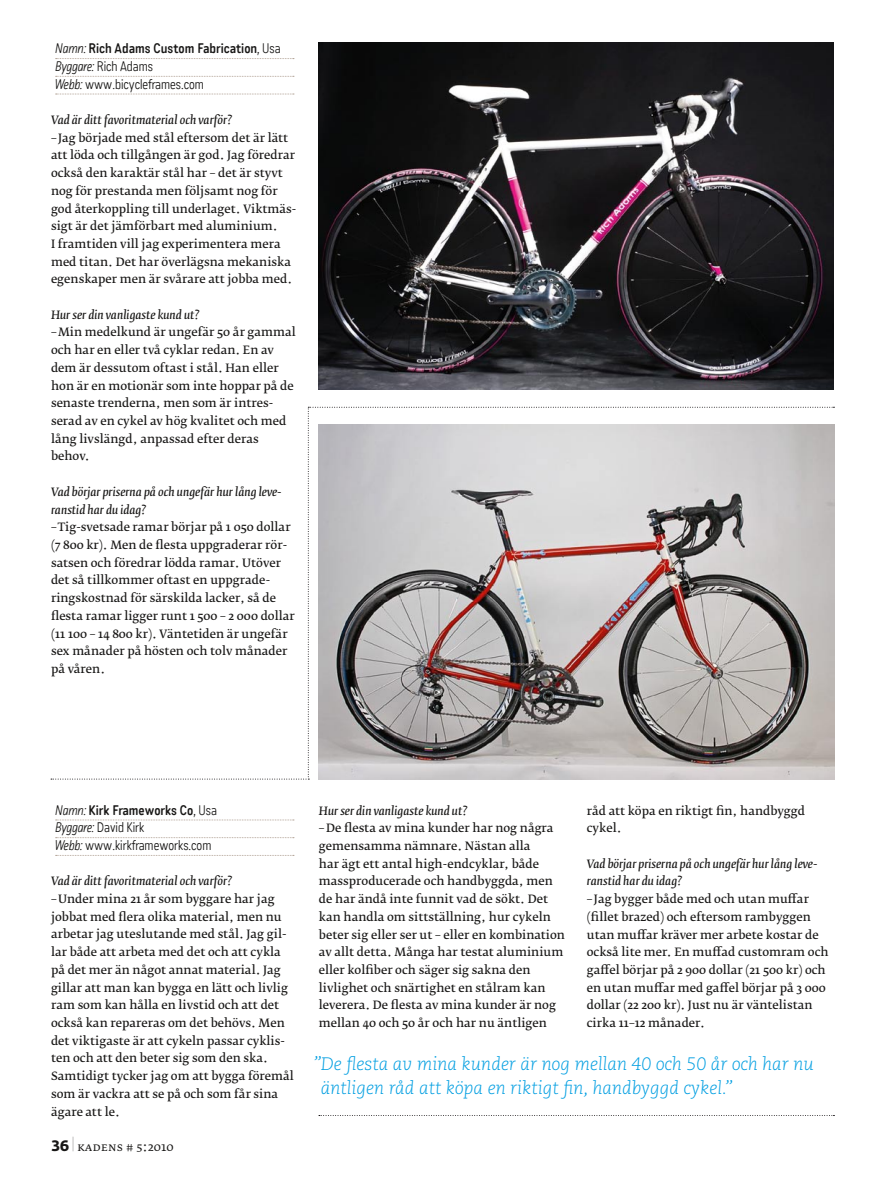
<style>
.page{position:relative;width:893px;height:1191px;background:#fff}
.page>*{position:absolute;margin:0;border:0;box-sizing:border-box;transform-origin:0 0}
.t1{font:italic 300 18px/24px "Caecilia LT Std";color:#009ee1}
.t2{font:300 13.5px/17.7px "Katarine";color:#181716}
.t3{font:12px "Fedra Serif B Std";color:#181716}
.t4{font:600 11.4px/17.7px "Fedra Serif B Std";color:#181716}
.t5{font:italic 600 11.4px/17.7px "Fedra Serif B Std";color:#181716}
.s1{font-style:italic}
.s2{font-style:inherit}
.s3{font-family:"Fedra Sans Std";font-weight:700;font-size:15px}
</style>
<div class="page">
<img style="left:319px;top:43px;width:514px;height:346px">
<svg style="left:56px;top:58px;width:238px;height:1px"></svg>
<svg style="left:56px;top:76px;width:238px;height:1px"></svg>
<svg style="left:56px;top:94px;width:238px;height:1px"></svg>
<svg style="left:56px;top:819px;width:238px;height:1px"></svg>
<svg style="left:56px;top:837px;width:238px;height:1px"></svg>
<svg style="left:56px;top:855px;width:238px;height:1px"></svg>
<svg style="left:51px;top:407px;width:783px;height:372px"></svg>
<svg style="left:319px;top:1115px;width:515px;height:1px"></svg>
<p class="t2" style="left:55px;top:40px;width:227px"><span class="s1">Namn:</span> <span class="s2">Rich Adams Custom Fabrication</span>, Usa<br><span class="s1">Byggare:</span> Rich Adams<br><span class="s1">Webb:</span> www.bicycleframes.com</p>
<p class="t5" style="left:51px;top:111px;width:183px">Vad är ditt favoritmaterial och varför?</p>
<p class="t4" style="left:51px;top:129px;width:247px">– Jag började med stål eftersom det är lätt att löda och tillgången är god. Jag föredrar också den karaktär stål har – det är styvt nog för prestanda men följsamt nog för god återkoppling till underlaget. Viktmäs&shy;sigt är det jämförbart med aluminium.<br>I framtiden vill jag experimentera mera med titan. Det har överlägsna mekaniska egenskaper men är svårare att jobba med.</p>
<p class="t5" style="left:51px;top:306px;width:150px">Hur ser din vanligaste kund ut?</p>
<p class="t4" style="left:51px;top:324px;width:246px">–Min medelkund är ungefär 50 år gammal och har en eller två cyklar redan. En av dem är dessutom oftast i stål. Han eller hon är en motionär som inte hoppar på de senaste trenderna, men som är intres&shy;serad av en cykel av hög kvalitet och med lång livslängd, anpassad efter deras behov.</p>
<p class="t5" style="left:51px;top:483px;width:232px">Vad börjar priserna på och ungefär hur lång leve&shy;ranstid har du idag?</p>
<p class="t4" style="left:51px;top:518px;width:245px">–Tig-svetsade ramar börjar på 1 050 dollar (7 800 kr). Men de flesta uppgraderar rör&shy;satsen och föredrar lödda ramar. Utöver det så tillkommer oftast en uppgrade&shy;ringskostnad för särskilda lacker, så de flesta ramar ligger runt 1 500 – 2 000 dollar (11 100 – 14 800 kr). Väntetiden är ungefär sex månader på hösten och tolv månader på våren.</p>
<p class="t2" style="left:55px;top:801px;width:163px"><span class="s1">Namn:</span> <span class="s2">Kirk Frameworks Co</span>, Usa<br><span class="s1">Byggare:</span> David Kirk<br><span class="s1">Webb:</span> www.kirkframeworks.com</p>
<p class="t5" style="left:51px;top:872px;width:183px">Vad är ditt favoritmaterial och varför?</p>
<p class="t4" style="left:51px;top:890px;width:244px">–Under mina 21 år som byggare har jag jobbat med flera olika material, men nu arbetar jag uteslutande med stål. Jag gil&shy;lar både att arbeta med det och att cykla på det mer än något annat material. Jag gillar att man kan bygga en lätt och livlig ram som kan hålla en livstid och att det också kan repareras om det behövs. Men det viktigaste är att cykeln passar cyklis&shy;ten och att den beter sig som den ska.<br>Samtidigt tycker jag om att bygga föremål som är vackra att se på och som får sina ägare att le.</p>
<p class="t3" style="left:51px;top:1139px;width:124px"><span class="s3">36</span> <sup>|</sup> kadens # 5:2010</p>
<p class="t5" style="left:319px;top:801px;width:150px">Hur ser din vanligaste kund ut?</p>
<p class="t4" style="left:319px;top:819px;width:248px">–De flesta av mina kunder har nog några gemensamma nämnare. Nästan alla<br>har ägt ett antal high-endcyklar, både massproducerade och handbyggda, men de har ändå inte funnit vad de sökt. Det kan handla om sittställning, hur cykeln beter sig eller ser ut – eller en kombination av allt detta. Många har testat aluminium eller kolfiber och säger sig sakna den livlighet och snärtighet en stålram kan leverera. De flesta av mina kunder är nog mellan 40 och 50 år och har nu äntligen</p>
<p class="t4" style="left:587px;top:802px;width:220px">råd att köpa en riktigt fin, handbyggd cykel.</p>
<p class="t5" style="left:587px;top:855px;width:232px">Vad börjar priserna på och ungefär hur lång leve&shy;ranstid har du idag?</p>
<p class="t4" style="left:587px;top:890px;width:243px">–Jag bygger både med och utan muffar (fillet brazed) och eftersom rambyggen utan muffar kräver mer arbete kostar de också lite mer. En muffad customram och gaffel börjar på 2 900 dollar (21 500 kr) och en utan muffar med gaffel börjar på 3 000 dollar (22 200 kr). Just nu är väntelistan cirka 11–12 månader.</p>
<h1 class="t1" style="left:321px;top:1052px;width:494px;text-indent:-7px">”De flesta av mina kunder är nog mellan 40 och 50 år och har nu äntligen råd att köpa en riktigt fin, handbyggd cykel.”</h1>
</div>
